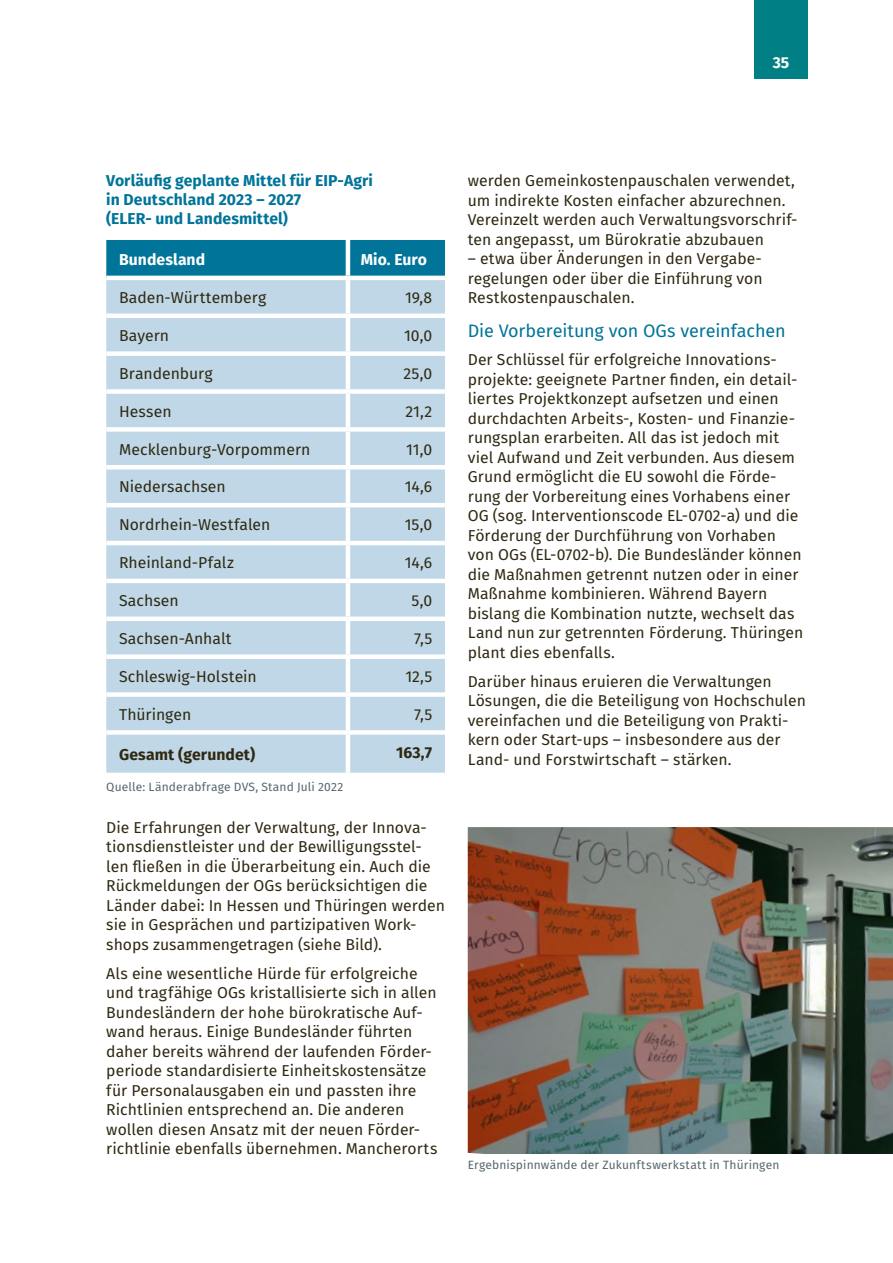
<style>
.page{position:relative;width:893px;height:1263px;background:#fff}
.page>*{position:absolute;margin:0;border:0;box-sizing:border-box;transform-origin:0 0}
.t1{font:18px "Fira Sans";letter-spacing:-.005em;color:#007499}
.Fließtext{font:15.75px/19.5px "Fira Sans";color:#2f2912}
.Autoren{font:700 15.75px/18.9px "Fira Sans";letter-spacing:.005em;color:#007499}
.Fließtext-2{font:700 15.75px "Fira Sans";letter-spacing:.005em;color:#2f2912}
.Fließtext-3{font:700 15.75px "Fira Sans";letter-spacing:.005em;color:#fff}
.Bildunterschrift{font:12px "Fira Sans";letter-spacing:.01em;color:#55676d}
</style>
<div class="page">
<div style="left:754px;top:0;width:54px;height:79px;background:#008084"></div>
<div style="left:106px;top:240px;width:339px;height:36px;background:#007499"></div>
<div style="left:106px;top:280px;width:339px;height:493px;background:#bfd7e6"></div>
<hr style="left:346px;top:240px;width:4px;height:36px;background:#fff">
<hr style="left:346px;top:280px;width:4px;height:33px;background:#fff">
<div style="left:106px;top:313px;width:242px;height:5px;background:#fff"></div>
<div style="left:348px;top:313px;width:97px;height:5px;background:#fff"></div>
<hr style="left:346px;top:318px;width:4px;height:33px;background:#fff">
<div style="left:106px;top:351px;width:242px;height:5px;background:#fff"></div>
<div style="left:348px;top:351px;width:97px;height:5px;background:#fff"></div>
<hr style="left:346px;top:356px;width:4px;height:33px;background:#fff">
<div style="left:106px;top:389px;width:242px;height:5px;background:#fff"></div>
<div style="left:348px;top:389px;width:97px;height:5px;background:#fff"></div>
<hr style="left:346px;top:394px;width:4px;height:33px;background:#fff">
<div style="left:106px;top:427px;width:242px;height:5px;background:#fff"></div>
<div style="left:348px;top:427px;width:97px;height:5px;background:#fff"></div>
<hr style="left:346px;top:432px;width:4px;height:33px;background:#fff">
<hr style="left:106px;top:465px;width:242px;height:4px;background:#fff">
<hr style="left:348px;top:465px;width:97px;height:4px;background:#fff">
<hr style="left:346px;top:469px;width:4px;height:34px;background:#fff">
<hr style="left:106px;top:503px;width:242px;height:4px;background:#fff">
<hr style="left:348px;top:503px;width:97px;height:4px;background:#fff">
<hr style="left:346px;top:507px;width:4px;height:34px;background:#fff">
<hr style="left:106px;top:541px;width:242px;height:4px;background:#fff">
<hr style="left:348px;top:541px;width:97px;height:4px;background:#fff">
<hr style="left:346px;top:545px;width:4px;height:34px;background:#fff">
<hr style="left:106px;top:579px;width:242px;height:4px;background:#fff">
<hr style="left:348px;top:579px;width:97px;height:4px;background:#fff">
<hr style="left:346px;top:583px;width:4px;height:33px;background:#fff">
<div style="left:106px;top:616px;width:242px;height:5px;background:#fff"></div>
<div style="left:348px;top:616px;width:97px;height:5px;background:#fff"></div>
<hr style="left:346px;top:621px;width:4px;height:33px;background:#fff">
<div style="left:106px;top:654px;width:242px;height:5px;background:#fff"></div>
<div style="left:348px;top:654px;width:97px;height:5px;background:#fff"></div>
<hr style="left:346px;top:659px;width:4px;height:33px;background:#fff">
<div style="left:106px;top:692px;width:242px;height:5px;background:#fff"></div>
<div style="left:348px;top:692px;width:97px;height:5px;background:#fff"></div>
<hr style="left:346px;top:697px;width:4px;height:33px;background:#fff">
<div style="left:106px;top:730px;width:242px;height:5px;background:#fff"></div>
<div style="left:348px;top:730px;width:97px;height:5px;background:#fff"></div>
<hr style="left:346px;top:735px;width:4px;height:38px;background:#fff">
<img style="left:468px;top:827px;width:425px;height:327px">
<p class="Fließtext-3" style="left:773px;top:49px;width:18px">35</p>
<p class="Autoren" style="left:106px;top:170px;width:268px">Vorläufig geplante Mittel für EIP-Agri in Deutschland 2023 – 2027<br>(ELER- und Landesmittel)</p>
<p class="Fließtext-3" style="left:119px;top:246px;width:88px">Bundesland</p>
<p class="Fließtext-3" style="left:361px;top:246px;width:68px">Mio. Euro</p>
<p class="Fließtext" style="left:119px;top:287px;width:149px">Baden-Württemberg</p>
<p class="Fließtext" style="left:405px;top:287px;width:29px">19,8</p>
<p class="Fließtext" style="left:119px;top:325px;width:52px">Bayern</p>
<p class="Fließtext" style="left:404px;top:325px;width:30px">10,0</p>
<p class="Fließtext" style="left:119px;top:363px;width:95px">Brandenburg</p>
<p class="Fließtext" style="left:403px;top:363px;width:30px">25,0</p>
<p class="Fließtext" style="left:119px;top:401px;width:54px">Hessen</p>
<p class="Fließtext" style="left:405px;top:401px;width:28px">21,2</p>
<p class="Fließtext" style="left:119px;top:439px;width:193px">Mecklenburg-Vorpommern</p>
<p class="Fließtext" style="left:406px;top:439px;width:28px">11,0</p>
<p class="Fließtext" style="left:119px;top:477px;width:108px">Niedersachsen</p>
<p class="Fließtext" style="left:405px;top:477px;width:29px">14,6</p>
<p class="Fließtext" style="left:119px;top:515px;width:153px">Nordrhein-Westfalen</p>
<p class="Fließtext" style="left:405px;top:515px;width:29px">15,0</p>
<p class="Fließtext" style="left:119px;top:552px;width:116px">Rheinland-Pfalz</p>
<p class="Fließtext" style="left:405px;top:552px;width:29px">14,6</p>
<p class="Fließtext" style="left:119px;top:590px;width:61px">Sachsen</p>
<p class="Fließtext" style="left:412px;top:590px;width:22px">5,0</p>
<p class="Fließtext" style="left:119px;top:628px;width:114px">Sachsen-Anhalt</p>
<p class="Fließtext" style="left:414px;top:628px;width:20px">7,5</p>
<p class="Fließtext" style="left:119px;top:666px;width:139px">Schleswig-Holstein</p>
<p class="Fließtext" style="left:405px;top:666px;width:28px">12,5</p>
<p class="Fließtext" style="left:119px;top:704px;width:74px">Thüringen</p>
<p class="Fließtext" style="left:414px;top:704px;width:20px">7,5</p>
<p class="Fließtext-2" style="left:119px;top:741px;width:138px">Gesamt (gerundet)</p>
<p class="Fließtext-2" style="left:396px;top:739px;width:37px">163,7</p>
<p class="Bildunterschrift" style="left:106px;top:778px;width:239px">Quelle: Länderabfrage DVS, Stand Juli 2022</p>
<p class="Fließtext" style="left:106px;top:817px;width:340px">Die Erfahrungen der Verwaltung, der Innova&shy;tionsdienstleister und der Bewilligungsstel&shy;len fließen in die Überarbeitung ein. Auch die Rückmeldungen der OGs berücksichtigen die Länder dabei: In Hessen und Thüringen werden sie in Gesprächen und partizipativen Work&shy;shops zusammengetragen (siehe Bild).</p>
<p class="Fließtext" style="left:106px;top:963px;width:333px">Als eine wesentliche Hürde für erfolgreiche und tragfähige OGs kristallisierte sich in allen Bundesländern der hohe bürokratische Auf&shy;wand heraus. Einige Bundesländer führten daher bereits während der laufenden Förder&shy;periode standardisierte Einheitskostensätze für Personalausgaben ein und passten ihre Richtlinien entsprechend an. Die anderen wollen diesen Ansatz mit der neuen Förder&shy;richtlinie ebenfalls übernehmen. Mancherorts</p>
<p class="Fließtext" style="left:468px;top:171px;width:331px">werden Gemeinkostenpauschalen verwendet, um indirekte Kosten einfacher abzurechnen.<br>Vereinzelt werden auch Verwaltungsvorschrif&shy;ten angepasst, um Bürokratie abzubauen</p>
<p class="Fließtext" style="left:468px;top:249px;width:296px;text-align:justify">– etwa über Änderungen in den Vergabe&shy;regelungen oder über die Einführung von Restkostenpauschalen.</p>
<h3 class="t1" style="left:468px;top:317px;width:319px">Die Vorbereitung von OGs vereinfachen</h3>
<p class="Fließtext" style="left:468px;top:349px;width:337px">Der Schlüssel für erfolgreiche Innovations&shy;projekte: geeignete Partner finden, ein detail&shy;liertes Projektkonzept aufsetzen und einen durchdachten Arbeits-, Kosten- und Finanzie&shy;rungsplan erarbeiten. All das ist jedoch mit viel Aufwand und Zeit verbunden. Aus diesem Grund ermöglicht die EU sowohl die Förde&shy;rung der Vorbereitung eines Vorhabens einer OG (sog. Interventionscode EL-0702-a) und die Förderung der Durchführung von Vorhaben von OGs (EL-0702-b). Die Bundesländer können die Maßnahmen getrennt nutzen oder in einer Maßnahme kombinieren. Während Bayern bislang die Kombination nutzte, wechselt das Land nun zur getrennten Förderung. Thüringen plant dies ebenfalls.</p>
<p class="Fließtext" style="left:468px;top:671px;width:340px">Darüber hinaus eruieren die Verwaltungen Lösungen, die die Beteiligung von Hochschulen vereinfachen und die Beteiligung von Prakti&shy;kern oder Start-ups – insbesondere aus der Land- und Forstwirtschaft – stärken.</p>
<p class="Bildunterschrift" style="left:468px;top:1156px;width:313px">Ergebnispinnwände der Zukunftswerkstatt in Thüringen</p>
</div>
